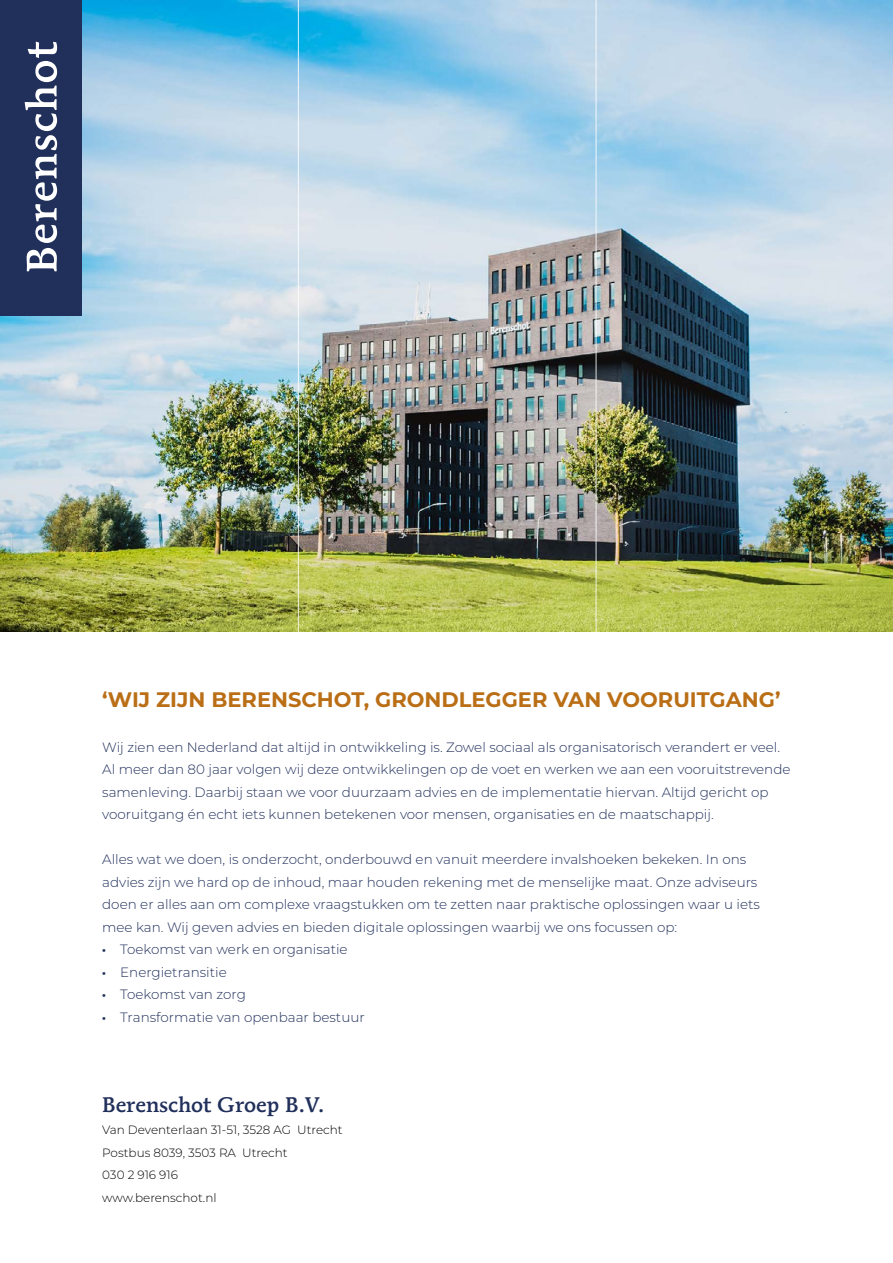
<style>
.page{position:relative;width:893px;height:1263px;background:#fff}
.page>*{position:absolute;margin:0;border:0;box-sizing:border-box;transform-origin:0 0}
.t1{font:700 21px "Montserrat";color:#ba6e15}
.t2{font:500 21px "Mendoza Roman Std";color:#21305b}
.t3{font:300 13.5px/22.5px "Montserrat";color:#21305b}
.t4{font:300 12px/22.5px "Montserrat";color:#000}
.s1{font-family:"Myriad Pro";font-weight:400}
</style>
<div class="page">
<img style="left:0;top:0;width:893px;height:631px">
<hr style="left:298px;top:0;width:1px;height:639px;background:#fff">
<hr style="left:595px;top:0;width:2px;height:639px;background:#fff">
<div style="left:0;top:0;width:82px;height:316px;background:#21305b"></div>
<svg style="left:25px;top:42px;width:32px;height:229px"></svg>
<h1 class="t1" style="left:102px;top:684px;width:680px">‘WIJ ZIJN BERENSCHOT, GRONDLEGGER VAN VOORUITGANG’</h1>
<p class="t3" style="left:102px;top:735px;width:690px">Wij zien een Nederland dat altijd in ontwikkeling is. Zowel sociaal als organisatorisch verandert er veel.<br>Al meer dan 80 jaar volgen wij deze ontwikkelingen op de voet en werken we aan een vooruitstrevende samenleving. Daarbij staan we voor duurzaam advies en de implementatie hiervan. Altijd gericht op vooruitgang én echt iets kunnen betekenen voor mensen, organisaties en de maatschappij.</p>
<p class="t3" style="left:102px;top:848px;width:659px">Alles wat we doen, is onderzocht, onderbouwd en vanuit meerdere invalshoeken bekeken. In ons advies zijn we hard op de inhoud, maar houden rekening met de menselijke maat. Onze adviseurs doen er alles aan om complexe vraagstukken om te zetten naar praktische oplossingen waar u iets mee kan. Wij geven advies en bieden digitale oplossingen waarbij we ons focussen op:</p>
<p class="t3" style="left:102px;top:938px;width:247px"><span class="s1">•</span> Toekomst van werk en organisatie</p>
<p class="t3" style="left:102px;top:960px;width:126px"><span class="s1">•</span> Energietransitie</p>
<p class="t3" style="left:102px;top:983px;width:145px"><span class="s1">•</span> Toekomst van zorg</p>
<p class="t3" style="left:102px;top:1005px;width:264px"><span class="s1">•</span> Transformatie van openbaar bestuur</p>
<h1 class="t2" style="left:102px;top:1091px;width:224px">Berenschot Groep B.V.</h1>
<p class="t4" style="left:102px;top:1118px;width:242px">Van Deventerlaan 31-51, 3528 AG Utrecht<br>Postbus 8039, 3503 RA Utrecht<br>030 2 916 916<br>www.berenschot.nl</p>
</div>
